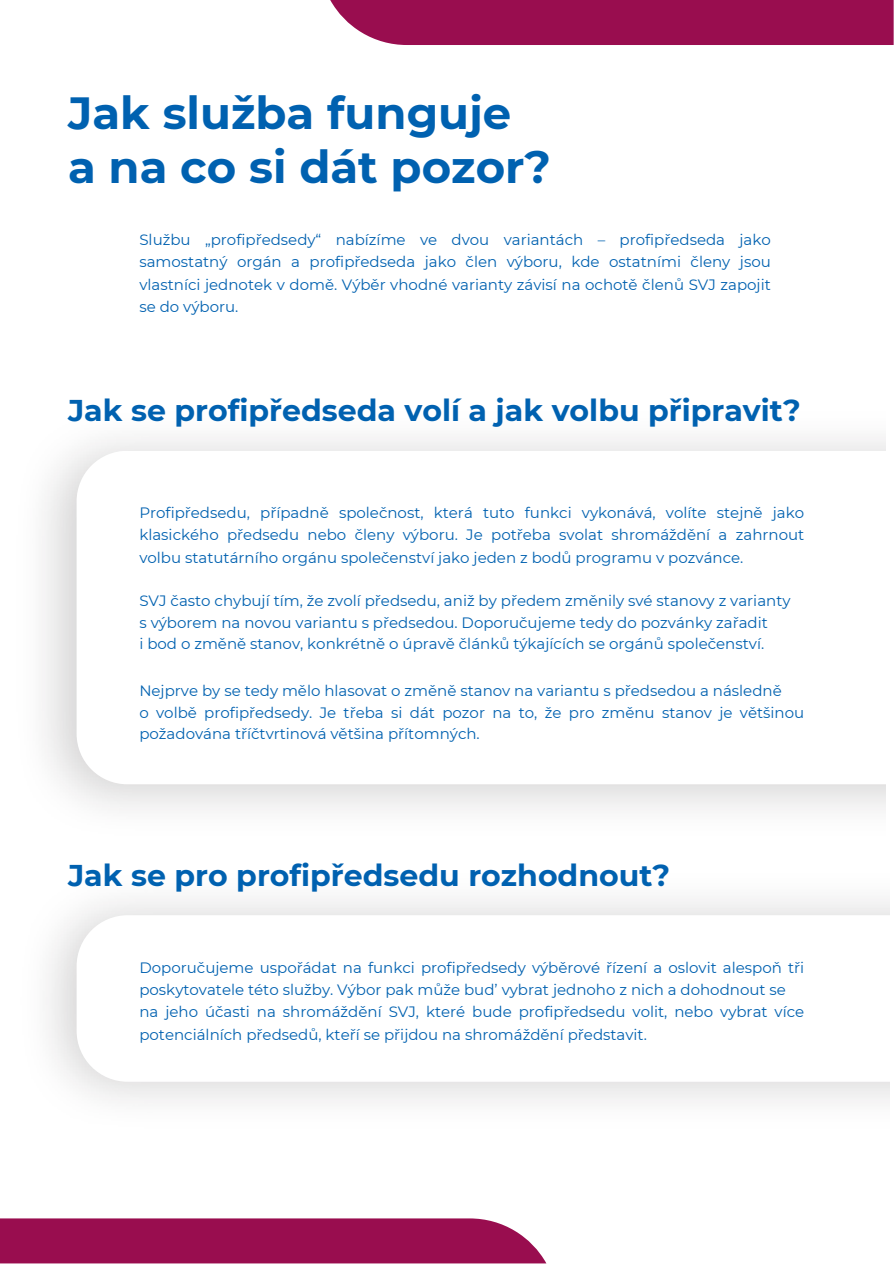
<style>
.page{position:relative;width:894px;height:1264px;background:#fff}
.page>*{position:absolute;margin:0;border:0;box-sizing:border-box;transform-origin:0 0}
.t1{font:700 45px/54px "Montserrat";color:#0061b0}
.t2{font:700 30px "Montserrat";color:#0061b0}
.t3{font:15px/22.5px "Montserrat";color:#0061b0}
</style>
<div class="page">
<img style="left:42px;top:437px;width:843px;height:373px">
<svg style="left:77px;top:451px;width:808px;height:333px"></svg>
<div style="left:0;top:1218px;width:546px;height:45px;background:#990d4f"></div>
<svg style="left:77px;top:915px;width:812px;height:166px"></svg>
<div style="left:330px;top:0;width:563px;height:45px;background:#990d4f"></div>
<h1 class="t1" style="left:68px;top:86px;width:484px">Jak služba funguje<br>a na co si dát pozor?</h1>
<p class="t3" style="left:139px;top:228px;width:632px;text-align:justify">Službu „profipředsedy“ nabízíme ve dvou variantách – profipředseda jako samostatný orgán a profipředseda jako člen výboru, kde ostatními členy jsou vlastníci jednotek v domě. Výběr vhodné varianty závisí na ochotě členů SVJ zapojit se do výboru.</p>
<p class="t2" style="left:68px;top:392px;width:734px">Jak se profipředseda volí a jak volbu připravit?</p>
<p class="t3" style="left:139px;top:501px;width:666px;text-align:justify">Profipředsedu, případně společnost, která tuto funkci vykonává, volíte stejně jako klasického předsedu nebo členy výboru. Je potřeba svolat shromáždění a zahrnout volbu statutárního orgánu společenství jako jeden z bodů programu v pozvánce.</p>
<p class="t3" style="left:139px;top:590px;width:652px">SVJ často chybují tím, že zvolí předsedu, aniž by předem změnily své stanovy z varianty</p>
<p class="t3" style="left:139px;top:611px;width:629px">s výborem na novou variantu s předsedou. Doporučujeme tedy do pozvánky zařadit</p>
<p class="t3" style="left:139px;top:632px;width:626px">i bod o změně stanov, konkrétně o úpravě článků týkajících se orgánů společenství.</p>
<p class="t3" style="left:139px;top:680px;width:643px">Nejprve by se tedy mělo hlasovat o změně stanov na variantu s předsedou a následně</p>
<p class="t3" style="left:139px;top:702px;width:666px;line-height:21.3px">o volbě profipředsedy. Je třeba si dát pozor na to, že pro změnu stanov je většinou požadována tříčtvrtinová většina přítomných.</p>
<h2 class="t2" style="left:68px;top:857px;width:603px">Jak se pro profipředsedu rozhodnout?</h2>
<h2 class="t3" style="left:139px;top:957px;width:666px;line-height:21.3px">Doporučujeme uspořádat na funkci profipředsedy výběrové řízení a oslovit alespoň tři poskytovatele této služby. Výbor pak může bud’ vybrat jednoho z nich a dohodnout se</h2>
<p class="t3" style="left:139px;top:1000px;width:666px">na jeho účasti na shromáždění SVJ, které bude profipředsedu volit, nebo vybrat více potenciálních předsedů, kteří se přijdou na shromáždění představit.</p>
</div>
